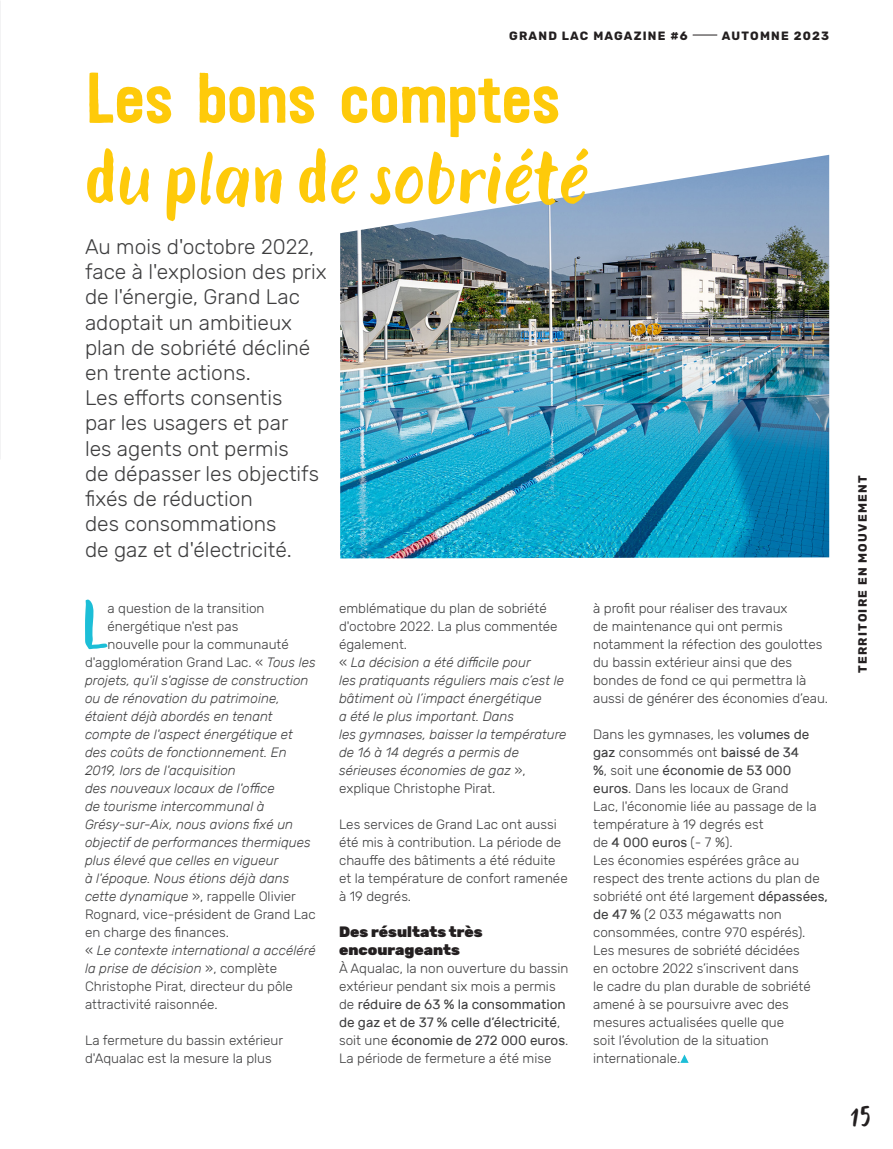
<style>
.page{position:relative;width:893px;height:1149px;background:#fff}
.page>*{position:absolute;margin:0;border:0;box-sizing:border-box;transform-origin:0 0}
.t1{font:70.5px "TT Rabbits Dummy";color:#feca0a}
.t2{font:70.5px "Festivo LC Basic";letter-spacing:-.02em;color:#feca0a}
.t3{font:66.75px "TT Rabbits Dummy";color:#1cbed7}
.t4{font:30px "TT Rabbits Dummy";color:#231f20}
.t5{font:300 21px/25.2px "Rubik";color:#3e3e3f}
.t6{font:900 15px/18px "Rubik";color:#231f20}
.t7{font:300 13.5px/18px "Rubik";color:#3e3e3f}
.t8{font:italic 300 13.5px/18px "Rubik";color:#3e3e3f}
.t9{font:700 12px "Rubik";letter-spacing:.1em;color:#231f20}
.s1{font-style:italic}
.s2{font-style:normal}
.s3{font-weight:400}
</style>
<div class="page">
<img style="left:0;top:0;width:1px;height:459px">
<img style="left:340px;top:155px;width:489px;height:403px">
<svg style="left:680px;top:1054px;width:8px;height:8px"></svg>
<svg style="left:693px;top:35px;width:24px;height:1px"></svg>
<p class="t9" style="left:509px;top:28px;width:180px">GRAND LAC MAGAZINE #6</p>
<p class="t9" style="left:722px;top:28px;width:109px">AUTOMNE 2023</p>
<p class="t2" style="left:85px;top:55px;width:478px">Les bons comptes</p>
<p class="t1" style="left:85px;top:130px;width:505px">du plan de sobriété</p>
<p class="t5" style="left:85px;top:234px;width:243px">Au mois d'octobre 2022, face à l'explosion des prix de l'énergie, Grand Lac adoptait un ambitieux plan de sobriété décliné en trente actions.</p>
<p class="t5" style="left:85px;top:386px;width:236px">Les efforts consentis<br>par les usagers et par les agents ont permis<br>de dépasser les objectifs fixés de réduction<br>des consommations<br>de gaz et d'électricité.</p>
<p class="t3" style="left:82px;top:579px;width:27px">L</p>
<p class="t7" style="left:108px;top:599px;width:159px">a question de la transition</p>
<p class="t7" style="left:108px;top:617px;width:132px">énergétique n'est pas</p>
<p class="t7" style="left:108px;top:635px;width:183px">nouvelle pour la communauté</p>
<p class="t7" style="left:85px;top:653px;width:232px">d'agglomération Grand Lac. « <span class="s1">Tous les</span></p>
<p class="t8" style="left:85px;top:670px;width:225px">projets, qu'il s'agisse de construction</p>
<p class="t8" style="left:85px;top:688px;width:196px">ou de rénovation du patrimoine,</p>
<p class="t8" style="left:85px;top:706px;width:189px">étaient déjà abordés en tenant</p>
<p class="t8" style="left:85px;top:724px;width:209px">compte de l'aspect énergétique et</p>
<p class="t8" style="left:85px;top:742px;width:203px">des coûts de fonctionnement. En</p>
<p class="t8" style="left:85px;top:760px;width:152px">2019, lors de l'acquisition</p>
<p class="t8" style="left:85px;top:778px;width:191px">des nouveaux locaux de l'office</p>
<p class="t8" style="left:85px;top:796px;width:181px">de tourisme intercommunal à</p>
<p class="t8" style="left:85px;top:814px;width:210px">Grésy-sur-Aix, nous avions fixé un</p>
<p class="t8" style="left:85px;top:832px;width:227px">objectif de performances thermiques</p>
<p class="t8" style="left:85px;top:850px;width:195px">plus élevé que celles en vigueur</p>
<p class="t8" style="left:85px;top:868px;width:206px">à l'époque. Nous étions déjà dans</p>
<p class="t7" style="left:85px;top:887px;width:212px"><span class="s1">cette dynamique</span> », rappelle Olivier</p>
<p class="t7" style="left:85px;top:905px;width:232px">Rognard, vice-président de Grand Lac</p>
<p class="t7" style="left:85px;top:923px;width:145px">en charge des finances.</p>
<p class="t7" style="left:85px;top:941px;width:232px">« <span class="s1">Le contexte international a accéléré la prise de décision</span> », complète Christophe Pirat, directeur du pôle attractivité raisonnée.</p>
<p class="t7" style="left:85px;top:1031px;width:200px">La fermeture du bassin extérieur d'Aqualac est la mesure la plus</p>
<p class="t8" style="left:339px;top:598px;width:229px"><span class="s2">emblématique du plan de sobriété d'octobre 2022. La plus commentée également.<br>«</span> La décision a été difficile pour<br>les pratiquants réguliers mais c’est le bâtiment où l’impact énergétique<br>a été le plus important. Dans<br>les gymnases, baisser la température de 16 à 14 degrés a permis de sérieuses économies de gaz <span class="s2">», explique Christophe Pirat.</span></p>
<p class="t7" style="left:339px;top:815px;width:230px">Les services de Grand Lac ont aussi été mis à contribution. La période de chauffe des bâtiments a été réduite et la température de confort ramenée à 19 degrés.</p>
<p class="t6" style="left:339px;top:922px;width:145px">Des résultats très encourageants</p>
<p class="t7" style="left:339px;top:959px;width:231px">À Aqualac, la non ouverture du bassin extérieur pendant six mois a permis de <span class="s3">réduire de 63 % la consommation de gaz et de 37 % celle d’électricité</span>, soit une <span class="s3">économie de 272 000 euros</span>.<br>La période de fermeture a été mise</p>
<p class="t7" style="left:593px;top:599px;width:237px">à profit pour réaliser des travaux<br>de maintenance qui ont permis notamment la réfection des goulottes du bassin extérieur ainsi que des bondes de fond ce qui permettra là aussi de générer des économies d’eau.</p>
<p class="t7" style="left:593px;top:725px;width:225px">Dans les gymnases, les v<span class="s3">olumes de gaz</span> consommés ont <span class="s3">baissé de 34<br>%</span>, soit une <span class="s3">économie de 53 000 euros</span>. Dans les locaux de Grand<br>Lac, l'économie liée au passage de la température à 19 degrés est<br>de <span class="s3">4 000 euros</span> (- 7 %).</p>
<p class="t7" style="left:593px;top:851px;width:236px">Les économies espérées grâce au respect des trente actions du plan de sobriété ont été largement <span class="s3">dépassées, de 47 %</span> (2 033 mégawatts non consommées, contre 970 espérés).</p>
<p class="t7" style="left:593px;top:941px;width:219px">Les mesures de sobriété décidées en octobre 2022 s’inscrivent dans le cadre du plan durable de sobriété amené à se poursuivre avec des mesures actualisées quelle que<br>soit l’évolution de la situation internationale.</p>
<p class="t9" style="left:855px;top:672px;width:199px;rotate:-90deg">TERRITOIRE EN MOUVEMENT</p>
<h3 class="t4" style="left:851px;top:1094px;width:22px">15</h3>
</div>
